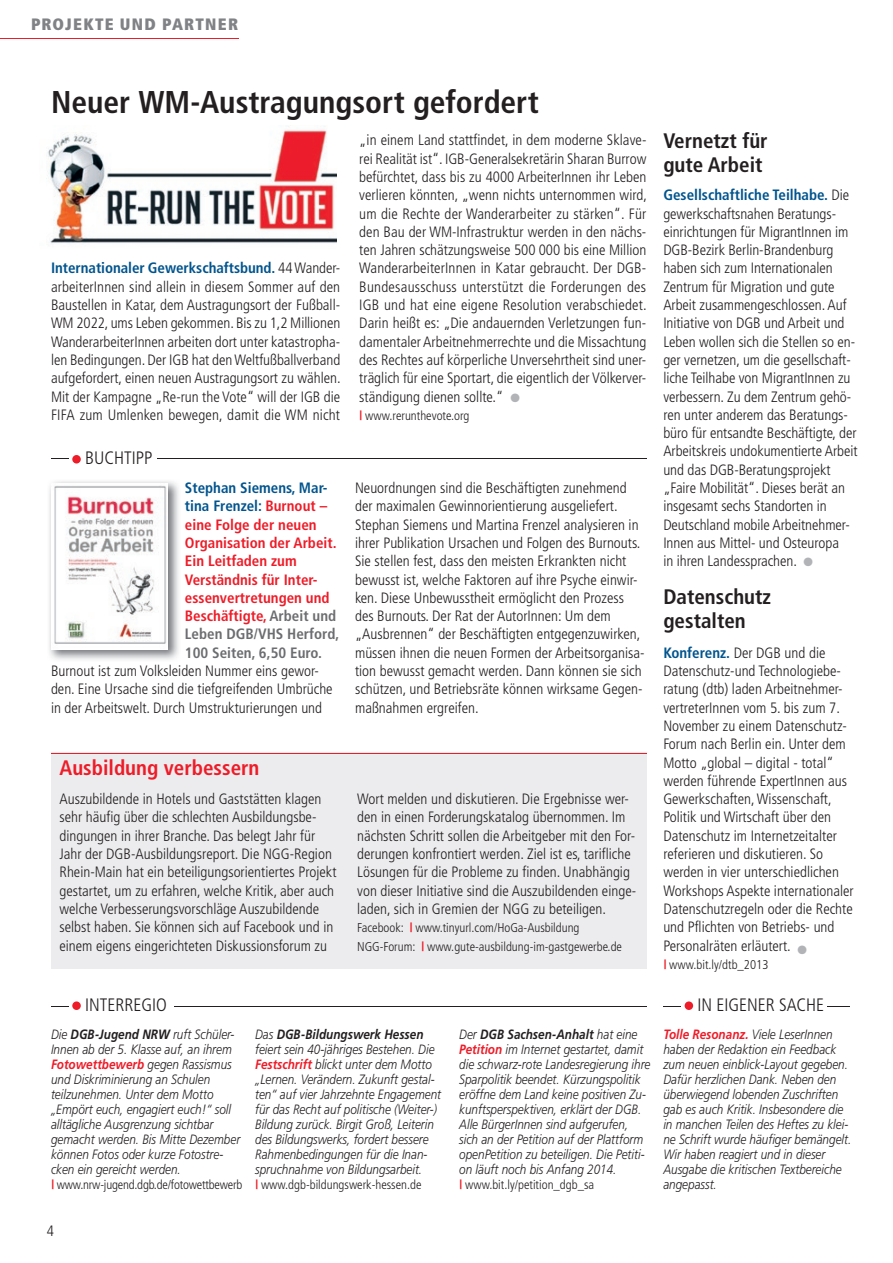
<style>
.page{position:relative;width:893px;height:1263px;background:#fff}
.page>*{position:absolute;margin:0;border:0;box-sizing:border-box;transform-origin:0 0}
.t1{font:700 condensed 31.5px "Frutiger";color:#231f20}
.t2{font:700 condensed 21px/24px "Frutiger";color:#231f20}
.t3{font:700 condensed 21px "Frutiger";color:#ee1c28}
.t4{font:300 condensed 18px "Frutiger";color:#231f20}
.t5{font:900 condensed 16.5px "Frutiger";letter-spacing:.075em;color:#808285}
.t6{font:300 condensed 15px/18.3px "Frutiger";color:#231f20}
.t7{font:700 condensed 15px/18.3px "Frutiger";color:#ee1c28}
.t8{font:italic 300 13.5px/15px "Frutiger";color:#231f20;scale:.87 1}
.t9{font:300 condensed 12.75px/18.3px "Frutiger";color:#231f20}
.s1{color:#b2b3b7}
.s2{font-weight:700;font-style:italic;font-stretch:normal;color:#ee1c28}
.s3{font-weight:700;color:#00548e}
.s4{color:#00548e}
.s5{color:#6c6d70}
.s6{font-weight:700}
.s7{font-weight:700;color:#ee1c28}
</style>
<div class="page">
<hr style="left:0;top:38px;width:238px;height:1px;background:#ee1c28">
<div style="left:51px;top:753px;width:595px;height:216px;background:#ececee"></div>
<svg style="left:51px;top:458px;width:17px;height:1px"></svg>
<hr style="left:157px;top:458px;width:489px;height:1px;background:#231f20">
<div style="left:72px;top:455px;width:9px;height:8px;background:#ee1c28;border-radius:50%"></div>
<svg style="left:51px;top:1006px;width:17px;height:1px"></svg>
<hr style="left:174px;top:1006px;width:472px;height:1px;background:#231f20">
<div style="left:72px;top:1001px;width:9px;height:9px;background:#ee1c28;border-radius:50%"></div>
<svg style="left:663px;top:1006px;width:17px;height:1px"></svg>
<svg style="left:827px;top:1006px;width:23px;height:1px"></svg>
<div style="left:685px;top:1001px;width:8px;height:9px;background:#ee1c28;border-radius:50%"></div>
<hr style="left:51px;top:753px;width:595px;height:1px;background:#ee1c28">
<img style="left:49px;top:481px;width:130px;height:179px">
<img style="left:51px;top:483px;width:117px;height:166px">
<img style="left:47px;top:125px;width:290px;height:119px">
<p class="t5" style="left:31px;top:14px;width:209px">PROJEKTE UND PARTNER</p>
<h1 class="t1" style="left:51px;top:83px;width:489px">Neuer WM-Austragungsort gefordert</h1>
<p class="t6" style="left:359px;top:131px;width:289px;text-align:justify">„in einem Land stattfindet, in dem moderne Sklave&shy;rei Realität ist“. IGB-Generalsekretärin Sharan Burrow befürchtet, dass bis zu 4000 ArbeiterInnen ihr Leben verlieren könnten, „wenn nichts unternommen wird, um die Rechte der Wanderarbeiter zu stärken“. Für den Bau der WM-Infrastruktur werden in den nächs&shy;ten Jahren schätzungsweise 500 000 bis eine Million WanderarbeiterInnen in Katar gebraucht. Der DGB-Bundesausschuss unterstützt die Forderungen des IGB und hat eine eigene Resolution verabschiedet.<br>Darin heißt es: „Die andauernden Verletzungen fun&shy;damentaler Arbeitnehmerrechte und die Missachtung des Rechtes auf körperliche Unversehrtheit sind uner&shy;träglich für eine Sportart, die eigentlich der Völkerver&shy;ständigung dienen sollte.“ <span class="s1">●</span></p>
<p class="t9" style="left:359px;top:406px;width:112px"><span class="s2">|</span> www.rerunthevote.org</p>
<p class="t6" style="left:51px;top:259px;width:291px;text-align:justify"><span class="s3">Internationaler Gewerkschaftsbund.</span> 44 Wander&shy;arbeiterInnen sind allein in diesem Sommer auf den Baustellen in Katar, dem Austragungsort der Fußball-WM 2022, ums Leben gekommen. Bis zu 1,2 Millionen WanderarbeiterInnen arbeiten dort unter katastropha&shy;len Bedingungen. Der IGB hat den Weltfußballverband aufgefordert, einen neuen Austragungsort zu wählen.<br>Mit der Kampagne „Re-run the Vote“ will der IGB die FIFA zum Umlenken bewegen, damit die WM nicht</p>
<p class="t4" style="left:85px;top:448px;width:69px">BUCHTIPP</p>
<p class="t7" style="left:185px;top:479px;width:156px"><span class="s4">Stephan Siemens, Mar&shy;tina Frenzel:</span> Burnout – eine Folge der neuen<br>Organisation der Arbeit.<br>Ein Leitfaden zum<br>Verständnis für Inter&shy;essenvertretungen und<br>Beschäftigte, <span class="s5">Arbeit und<br>Leben DGB/VHS Herford,<br>100 Seiten, 6,50 Euro.</span></p>
<p class="t6" style="left:51px;top:662px;width:283px">Burnout ist zum Volksleiden Nummer eins gewor&shy;den. Eine Ursache sind die tiefgreifenden Umbrüche in der Arbeitswelt. Durch Umstrukturierungen und</p>
<p class="t6" style="left:355px;top:479px;width:291px">Neuordnungen sind die Beschäftigten zunehmend der maximalen Gewinnorientierung ausgeliefert.<br>Stephan Siemens und Martina Frenzel analysieren in ihrer Publikation Ursachen und Folgen des Burnouts.<br>Sie stellen fest, dass den meisten Erkrankten nicht bewusst ist, welche Faktoren auf ihre Psyche einwir&shy;ken. Diese Unbewusstheit ermöglicht den Prozess des Burnouts. Der Rat der AutorInnen: Um dem „Ausbrennen“ der Beschäftigten entgegenzuwirken, müssen ihnen die neuen Formen der Arbeitsorganisa&shy;tion bewusst gemacht werden. Dann können sie sich schützen, und Betriebsräte können wirksame Gegen&shy;maßnahmen ergreifen.</p>
<h2 class="t3" style="left:60px;top:755px;width:201px">Ausbildung verbessern</h2>
<p class="t6" style="left:60px;top:790px;width:278px">Auszubildende in Hotels und Gaststätten klagen sehr häufig über die schlechten Ausbildungsbe&shy;dingungen in ihrer Branche. Das belegt Jahr für Jahr der DGB-Ausbildungsreport. Die NGG-Region Rhein-Main hat ein beteiligungsorientiertes Projekt gestartet, um zu erfahren, welche Kritik, aber auch welche Verbesserungsvorschläge Auszubildende selbst haben. Sie können sich auf Facebook und in einem eigens eingerichteten Diskussionsforum zu</p>
<p class="t6" style="left:357px;top:790px;width:280px">Wort melden und diskutieren. Die Ergebnisse wer&shy;den in einen Forderungskatalog übernommen. Im nächsten Schritt sollen die Arbeitgeber mit den For&shy;derungen konfrontiert werden. Ziel ist es, tarifliche Lösungen für die Probleme zu finden. Unabhängig von dieser Initiative sind die Auszubildenden einge&shy;laden, sich in Gremien der NGG zu beteiligen.</p>
<p class="t9" style="left:357px;top:919px;width:266px">Facebook: <span class="s2">|</span> www.tinyurl.com/HoGa-Ausbildung<br>NGG-Forum: <span class="s2">|</span> www.gute-ausbildung-im-gastgewerbe.de</p>
<h2 class="t2" style="left:663px;top:128px;width:106px">Vernetzt für gute Arbeit</h2>
<p class="t6" style="left:663px;top:186px;width:196px"><span class="s3">Gesellschaftliche Teilhabe.</span> Die gewerkschaftsnahen Beratungs&shy;einrichtungen für MigrantInnen im DGB-Bezirk Berlin-Brandenburg haben sich zum Internationalen Zentrum für Migration und gute Arbeit zusammengeschlossen. Auf Initiative von DGB und Arbeit und Leben wollen sich die Stellen so en&shy;ger vernetzen, um die gesellschaft&shy;liche Teilhabe von MigrantInnen zu verbessern. Zu dem Zentrum gehö&shy;ren unter anderem das Beratungs&shy;büro für entsandte Beschäftigte, der Arbeitskreis undokumentierte Arbeit und das DGB-Beratungsprojekt „Faire Mobilität“. Dieses berät an insgesamt sechs Standorten in Deutschland mobile Arbeitnehmer-Innen aus Mittel- und Osteuropa<br>in ihren Landessprachen. <span class="s1">●</span></p>
<h2 class="t2" style="left:663px;top:585px;width:109px">Datenschutz gestalten</h2>
<p class="t6" style="left:663px;top:644px;width:192px"><span class="s3">Konferenz.</span> Der DGB und die<br>Datenschutz-und Technologiebe&shy;ratung (dtb) laden Arbeitnehmer&shy;vertreterInnen vom 5. bis zum 7.<br>November zu einem Datenschutz-<br>Forum nach Berlin ein. Unter dem<br>Motto „global – digital - total“ werden führende ExpertInnen aus<br>Gewerkschaften, Wissenschaft,<br>Politik und Wirtschaft über den<br>Datenschutz im Internetzeitalter referieren und diskutieren. So werden in vier unterschiedlichen<br>Workshops Aspekte internationaler<br>Datenschutzregeln oder die Rechte und Pflichten von Betriebs- und<br>Personalräten erläutert. <span class="s1">●</span></p>
<p class="t9" style="left:663px;top:955px;width:107px"><span class="s2">|</span> www.bit.ly/dtb_2013</p>
<p class="t4" style="left:85px;top:994px;width:83px">INTERREGIO</p>
<p class="t4" style="left:697px;top:994px;width:128px">IN EIGENER SACHE</p>
<p class="t8" style="left:51px;top:1026px;width:219px">Die <span class="s6">DGB-Jugend NRW</span> ruft Schüler-Innen ab der 5. Klasse auf, an ihrem <span class="s7">Fotowettbewerb</span> gegen Rassismus und Diskriminierung an Schulen teilzunehmen. Unter dem Motto „Empört euch, engagiert euch!“ soll alltägliche Ausgrenzung sichtbar gemacht werden. Bis Mitte Dezember können Fotos oder kurze Fotostre&shy;cken ein gereicht werden.</p>
<p class="t9" style="left:51px;top:1175px;width:193px"><span class="s2">|</span> www.nrw-jugend.dgb.de/fotowettbewerb</p>
<p class="t8" style="left:255px;top:1026px;width:215px">Das <span class="s6">DGB-Bildungswerk Hessen </span>feiert sein 40-jähriges Bestehen. Die <span class="s7">Festschrift</span> blickt unter dem Motto „Lernen. Verändern. Zukunft gestal&shy;ten“ auf vier Jahrzehnte Engagement für das Recht auf politische (Weiter-)<br>Bildung zurück. Birgit Groß, Leiterin des Bildungswerks, fordert bessere Rahmenbedingungen für die Inan&shy;spruchnahme von Bildungsarbeit.</p>
<p class="t9" style="left:255px;top:1175px;width:168px"><span class="s2">|</span> www.dgb-bildungswerk-hessen.de</p>
<p class="t6" style="left:47px;top:1222px;width:9px">4</p>
<p class="t8" style="left:459px;top:1026px;width:221px">Der <span class="s6">DGB Sachsen-Anhalt</span> hat eine <span class="s7">Petition</span> im Internet gestartet, damit die schwarz-rote Landesregierung ihre Sparpolitik beendet. Kürzungspolitik eröffne dem Land keine positiven Zu&shy;kunftsperspektiven, erklärt der DGB.<br>Alle BürgerInnen sind aufgerufen, sich an der Petition auf der Plattform openPetition zu beteiligen. Die Petiti&shy;on läuft noch bis Anfang 2014.</p>
<p class="t9" style="left:459px;top:1175px;width:136px"><span class="s2">|</span> www.bit.ly/petition_dgb_sa</p>
<p class="t8" style="left:663px;top:1026px;width:218px"><span class="s7">Tolle Resonanz.</span> Viele LeserInnen haben der Redaktion ein Feedback zum neuen einblick-Layout gegeben.<br>Dafür herzlichen Dank. Neben den überwiegend lobenden Zuschriften gab es auch Kritik. Insbesondere die in manchen Teilen des Heftes zu klei&shy;ne Schrift wurde häufiger bemängelt.<br>Wir haben reagiert und in dieser Ausgabe die kritischen Textbereiche angepasst.</p>
</div>
